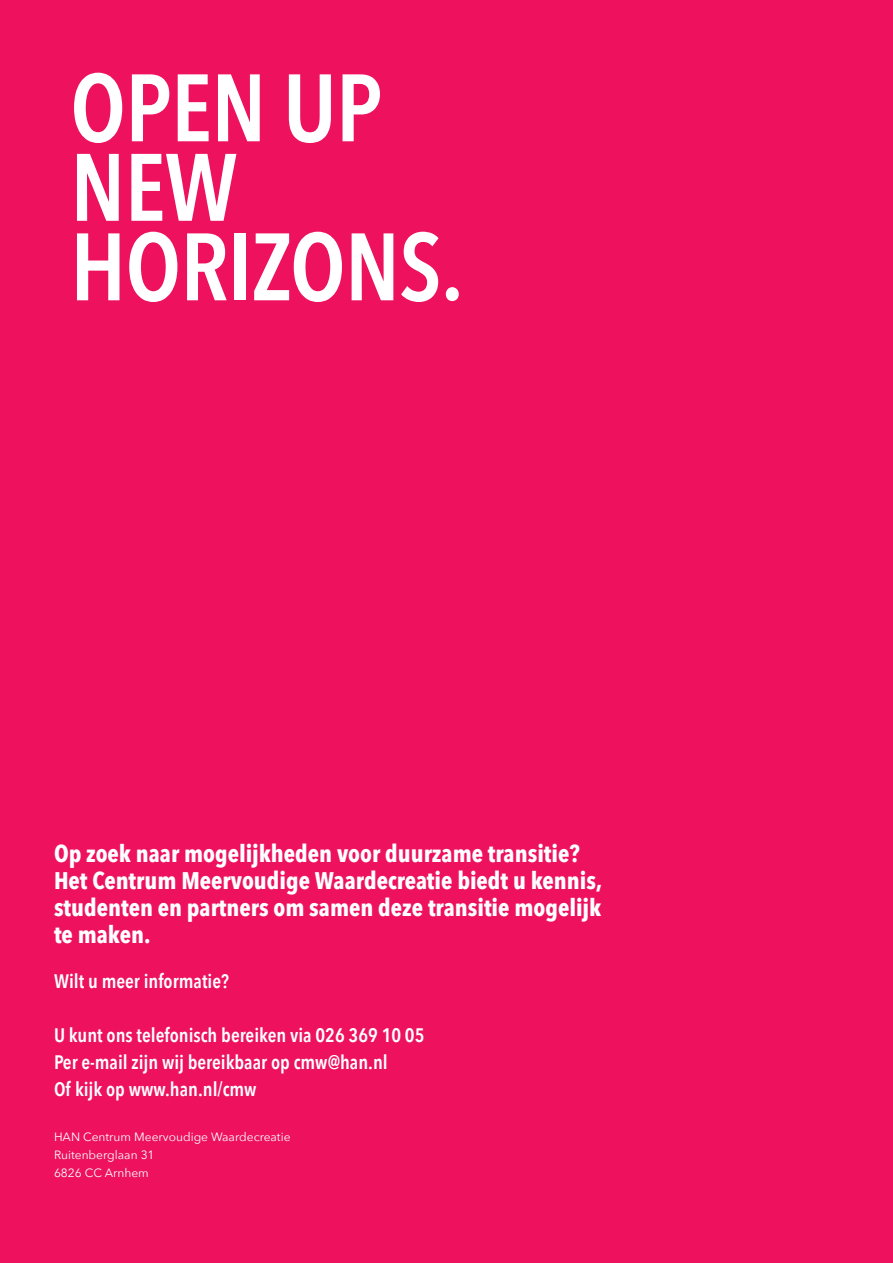
<style>
.page{position:relative;width:893px;height:1263px;background:#ed115e}
.page>*{position:absolute;margin:0;border:0;box-sizing:border-box;transform-origin:0 0}
.t1{font:600 94.5px "Avenir Next Condensed";letter-spacing:-.01em;color:#fff}
.t2{font:700 24px/27px "Avenir Next Condensed";color:#fff}
.t3{font:600 19.5px "Avenir Next Condensed";color:#fff}
.t4{font:12px "Avenir Next";color:#fff}
</style>
<div class="page">
<p class="t1" style="left:70px;top:27px;width:314px">OPEN UP</p>
<p class="t1" style="left:70px;top:106px;width:169px">NEW</p>
<p class="t1" style="left:70px;top:186px;width:395px">HORIZONS.</p>
<p class="t2" style="left:54px;top:840px;width:550px">Op zoek naar mogelijkheden voor duurzame transitie?<br>Het Centrum Meervoudige Waardecreatie biedt u kennis, studenten en partners om samen deze transitie mogelijk</p>
<p class="t2" style="left:54px;top:921px;width:98px">te maken.</p>
<p class="t3" style="left:54px;top:964px;width:176px">Wilt u meer informatie?</p>
<p class="t3" style="left:54px;top:1018px;width:372px">U kunt ons telefonisch bereiken via 026 369 10 05</p>
<p class="t3" style="left:54px;top:1045px;width:335px">Per e-mail zijn wij bereikbaar op cmw@han.nl</p>
<p class="t3" style="left:54px;top:1072px;width:204px">Of kijk op www.han.nl/cmw</p>
<p class="t4" style="left:54px;top:1127px;width:238px">HAN Centrum Meervoudige Waardecreatie</p>
<p class="t4" style="left:54px;top:1145px;width:102px">Ruitenberglaan 31</p>
<p class="t4" style="left:54px;top:1163px;width:96px">6826 CC Arnhem</p>
</div>
